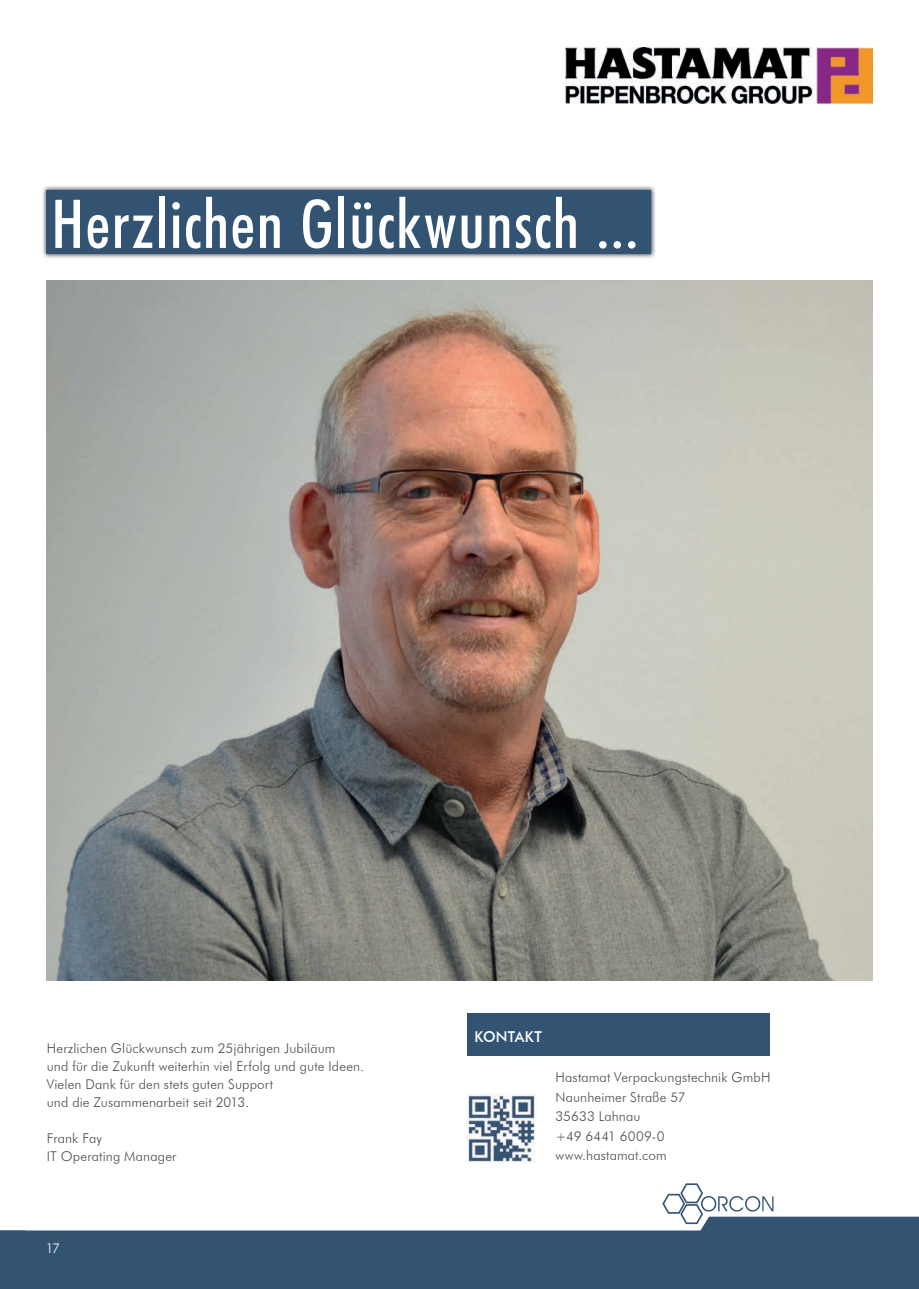
<style>
.page{position:relative;width:919px;height:1289px;background:#fff}
.page>*{position:absolute;margin:0;border:0;box-sizing:border-box;transform-origin:0 0}
.t1{font:500 condensed 67.5px "Futura BT";letter-spacing:.02em;color:#fff}
.t2{font:500 15px "Futura BT";letter-spacing:.015em;color:#fff}
.t3{font:300 13.5px/18px "Futura BT";letter-spacing:.01em;color:#4b4c4d}
.t4{font:300 13.5px "Futura BT";color:#fff}
</style>
<div class="page">
<svg style="left:662px;top:1183px;width:111px;height:33px"></svg>
<svg style="left:26px;top:1216px;width:892px;height:72px;background:#526d88"></svg>
<div style="left:0;top:1230px;width:26px;height:58px;background:#335373"></div>
<img style="left:46px;top:281px;width:826px;height:699px">
<div style="left:467px;top:1013px;width:303px;height:43px;background:#335373"></div>
<img style="left:466px;top:1093px;width:70px;height:70px">
<img style="left:42px;top:186px;width:613px;height:72px">
<div style="left:47px;top:190px;width:604px;height:64px;background:#335373"></div>
<img style="left:566px;top:47px;width:306px;height:57px">
<h1 class="t1" style="left:51px;top:183px;width:588px">Herzlichen Glückwunsch ...</h1>
<p class="t3" style="left:47px;top:1038px;width:319px">Herzlichen Glückwunsch zum 25jährigen Jubiläum<br>und für die Zukunft weiterhin viel Erfolg und gute Ideen.<br>Vielen Dank für den stets guten Support<br>und die Zusammenarbeit seit 2013.</p>
<p class="t3" style="left:47px;top:1128px;width:131px">Frank Fay<br>IT Operating Manager</p>
<p class="t4" style="left:46px;top:1239px;width:16px">17</p>
<p class="t2" style="left:474px;top:1027px;width:69px">KONTAKT</p>
<p class="t3" style="left:555px;top:1067px;width:216px;line-height:19.5px">Hastamat Verpackungstechnik GmbH<br>Naunheimer Straße 57<br>35633 Lahnau<br>+49 6441 6009-0 www.hastamat.com</p>
</div>
